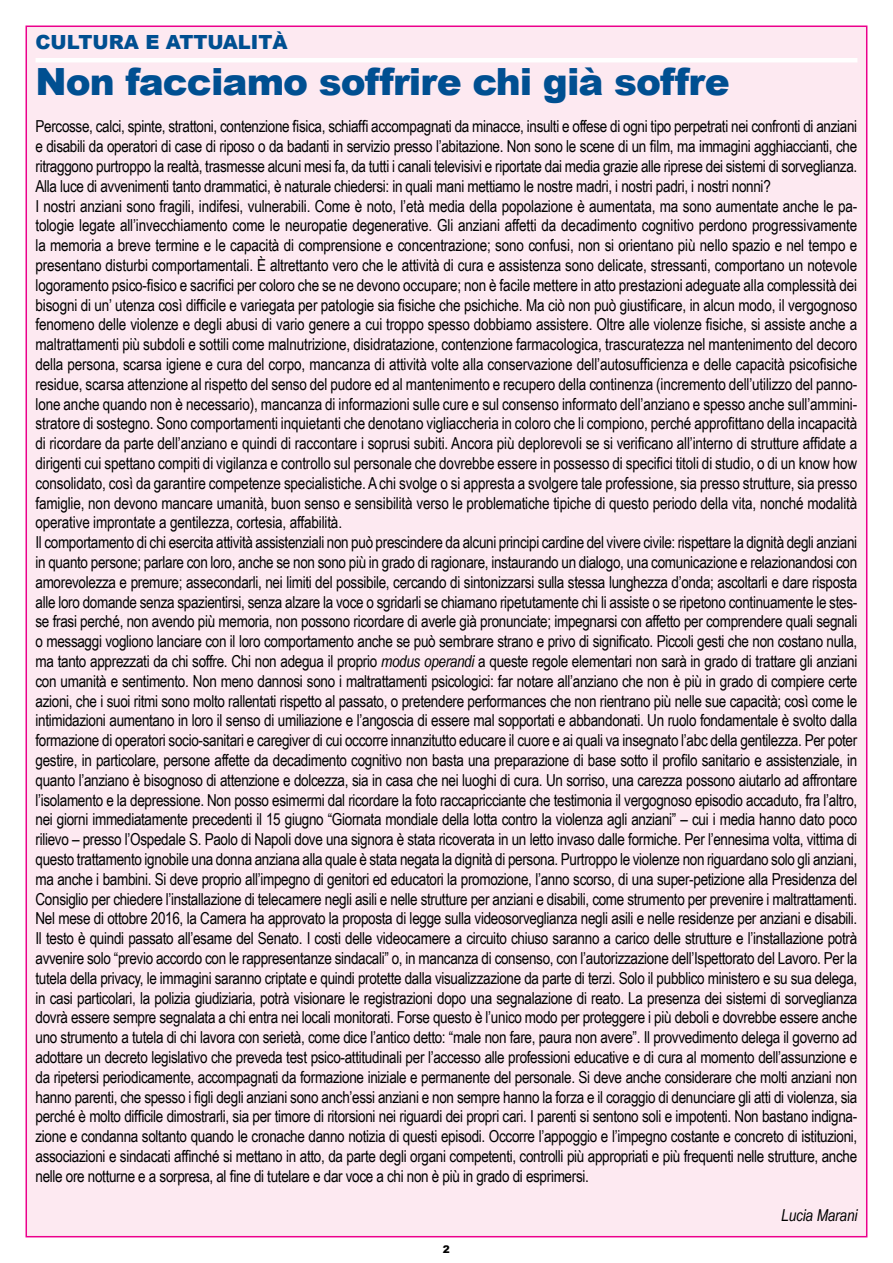
<style>
.page{position:relative;width:893px;height:1263px;background:#fff}
.page>*{position:absolute;margin:0;border:0;box-sizing:border-box;transform-origin:0 0}
.t1{font:900 37.5px "Arial";letter-spacing:-.025em;color:#004f91}
.t2{font:900 19.5px "Arial";letter-spacing:-.005em;color:#004f91}
.t3{font:16.5px/19.8px "Arial Narrow";letter-spacing:-.02em;color:#000}
.t4{font:italic 16.5px "Arial Narrow";letter-spacing:-.005em;color:#000}
.t5{font:900 10.5px "Arial";color:#000}
.s1{font-style:italic}
</style>
<div class="page">
<div style="left:26px;top:26px;width:841px;height:1211px;background:#fde9f1"></div>
<hr style="left:36px;top:58px;width:821px;height:4px;background:#fff">
<p class="t2" style="left:36px;top:28px;width:253px">CULTURA E ATTUALITÀ</p>
<h1 class="t1" style="left:36px;top:55px;width:696px">Non facciamo soffrire chi già soffre</h1>
<p class="t3" style="left:36px;top:116px;width:823px">Percosse, calci, spinte, strattoni, contenzione fisica, schiaffi accompagnati da minacce, insulti e offese di ogni tipo perpetrati nei confronti di anziani e disabili da operatori di case di riposo o da badanti in servizio presso l’abitazione. Non sono le scene di un film, ma immagini agghiaccianti, che ritraggono purtroppo la realtà, trasmesse alcuni mesi fa, da tutti i canali televisivi e riportate dai media grazie alle riprese dei sistemi di sorveglianza.<br>Alla luce di avvenimenti tanto drammatici, è naturale chiedersi: in quali mani mettiamo le nostre madri, i nostri padri, i nostri nonni?<br>I nostri anziani sono fragili, indifesi, vulnerabili. Come è noto, l’età media della popolazione è aumentata, ma sono aumentate anche le pa&shy;tologie legate all’invecchiamento come le neuropatie degenerative. Gli anziani affetti da decadimento cognitivo perdono progressivamente la memoria a breve termine e le capacità di comprensione e concentrazione; sono confusi, non si orientano più nello spazio e nel tempo e presentano disturbi comportamentali. È altrettanto vero che le attività di cura e assistenza sono delicate, stressanti, comportano un notevole logoramento psico-fisico e sacrifici per coloro che se ne devono occupare; non è facile mettere in atto prestazioni adeguate alla complessità dei bisogni di un’ utenza così difficile e variegata per patologie sia fisiche che psichiche. Ma ciò non può giustificare, in alcun modo, il vergognoso fenomeno delle violenze e degli abusi di vario genere a cui troppo spesso dobbiamo assistere. Oltre alle violenze fisiche, si assiste anche a maltrattamenti più subdoli e sottili come malnutrizione, disidratazione, contenzione farmacologica, trascuratezza nel mantenimento del decoro della persona, scarsa igiene e cura del corpo, mancanza di attività volte alla conservazione dell’autosufficienza e delle capacità psicofisiche residue, scarsa attenzione al rispetto del senso del pudore ed al mantenimento e recupero della continenza (incremento dell’utilizzo del panno&shy;lone anche quando non è necessario), mancanza di informazioni sulle cure e sul consenso informato dell’anziano e spesso anche sull’ammini&shy;stratore di sostegno. Sono comportamenti inquietanti che denotano vigliaccheria in coloro che li compiono, perché approfittano della incapacità di ricordare da parte dell’anziano e quindi di raccontare i soprusi subiti. Ancora più deplorevoli se si verificano all’interno di strutture affidate a dirigenti cui spettano compiti di vigilanza e controllo sul personale che dovrebbe essere in possesso di specifici titoli di studio, o di un know how consolidato, così da garantire competenze specialistiche. A chi svolge o si appresta a svolgere tale professione, sia presso strutture, sia presso famiglie, non devono mancare umanità, buon senso e sensibilità verso le problematiche tipiche di questo periodo della vita, nonché modalità operative improntate a gentilezza, cortesia, affabilità.<br>Il comportamento di chi esercita attività assistenziali non può prescindere da alcuni principi cardine del vivere civile: rispettare la dignità degli anziani in quanto persone; parlare con loro, anche se non sono più in grado di ragionare, instaurando un dialogo, una comunicazione e relazionandosi con amorevolezza e premure; assecondarli, nei limiti del possibile, cercando di sintonizzarsi sulla stessa lunghezza d’onda; ascoltarli e dare risposta alle loro domande senza spazientirsi, senza alzare la voce o sgridarli se chiamano ripetutamente chi li assiste o se ripetono continuamente le stes&shy;se frasi perché, non avendo più memoria, non possono ricordare di averle già pronunciate; impegnarsi con affetto per comprendere quali segnali o messaggi vogliono lanciare con il loro comportamento anche se può sembrare strano e privo di significato. Piccoli gesti che non costano nulla, ma tanto apprezzati da chi soffre. Chi non adegua il proprio <span class="s1">modus operandi</span> a queste regole elementari non sarà in grado di trattare gli anziani con umanità e sentimento. Non meno dannosi sono i maltrattamenti psicologici: far notare all’anziano che non è più in grado di compiere certe azioni, che i suoi ritmi sono molto rallentati rispetto al passato, o pretendere performances che non rientrano più nelle sue capacità; così come le intimidazioni aumentano in loro il senso di umiliazione e l’angoscia di essere mal sopportati e abbandonati. Un ruolo fondamentale è svolto dalla formazione di operatori socio-sanitari e caregiver di cui occorre innanzitutto educare il cuore e ai quali va insegnato l’abc della gentilezza. Per poter gestire, in particolare, persone affette da decadimento cognitivo non basta una preparazione di base sotto il profilo sanitario e assistenziale, in quanto l’anziano è bisognoso di attenzione e dolcezza, sia in casa che nei luoghi di cura. Un sorriso, una carezza possono aiutarlo ad affrontare l’isolamento e la depressione. Non posso esimermi dal ricordare la foto raccapricciante che testimonia il vergognoso episodio accaduto, fra l’altro, nei giorni immediatamente precedenti il 15 giugno “Giornata mondiale della lotta contro la violenza agli anziani” – cui i media hanno dato poco rilievo – presso l’Ospedale S. Paolo di Napoli dove una signora è stata ricoverata in un letto invaso dalle formiche. Per l’ennesima volta, vittima di questo trattamento ignobile una donna anziana alla quale è stata negata la dignità di persona. Purtroppo le violenze non riguardano solo gli anziani, ma anche i bambini. Si deve proprio all’impegno di genitori ed educatori la promozione, l’anno scorso, di una super-petizione alla Presidenza del Consiglio per chiedere l’installazione di telecamere negli asili e nelle strutture per anziani e disabili, come strumento per prevenire i maltrattamenti.<br>Nel mese di ottobre 2016, la Camera ha approvato la proposta di legge sulla videosorveglianza negli asili e nelle residenze per anziani e disabili.<br>Il testo è quindi passato all’esame del Senato. I costi delle videocamere a circuito chiuso saranno a carico delle strutture e l’installazione potrà avvenire solo “previo accordo con le rappresentanze sindacali” o, in mancanza di consenso, con l’autorizzazione dell’Ispettorato del Lavoro. Per la tutela della privacy, le immagini saranno criptate e quindi protette dalla visualizzazione da parte di terzi. Solo il pubblico ministero e su sua delega, in casi particolari, la polizia giudiziaria, potrà visionare le registrazioni dopo una segnalazione di reato. La presenza dei sistemi di sorveglianza dovrà essere sempre segnalata a chi entra nei locali monitorati. Forse questo è l’unico modo per proteggere i più deboli e dovrebbe essere anche uno strumento a tutela di chi lavora con serietà, come dice l’antico detto: “male non fare, paura non avere”. Il provvedimento delega il governo ad adottare un decreto legislativo che preveda test psico-attitudinali per l’accesso alle professioni educative e di cura al momento dell’assunzione e da ripetersi periodicamente, accompagnati da formazione iniziale e permanente del personale. Si deve anche considerare che molti anziani non hanno parenti, che spesso i figli degli anziani sono anch’essi anziani e non sempre hanno la forza e il coraggio di denunciare gli atti di violenza, sia perché è molto difficile dimostrarli, sia per timore di ritorsioni nei riguardi dei propri cari. I parenti si sentono soli e impotenti. Non bastano indigna&shy;zione e condanna soltanto quando le cronache danno notizia di questi episodi. Occorre l’appoggio e l’impegno costante e concreto di istituzioni, associazioni e sindacati affinché si mettano in atto, da parte degli organi competenti, controlli più appropriati e più frequenti nelle strutture, anche nelle ore notturne e a sorpresa, al fine di tutelare e dar voce a chi non è più in grado di esprimersi.</p>
<p class="t4" style="left:781px;top:1204px;width:78px">Lucia Marani</p>
<p class="t5" style="left:443px;top:1241px;width:9px">2</p>
</div>
